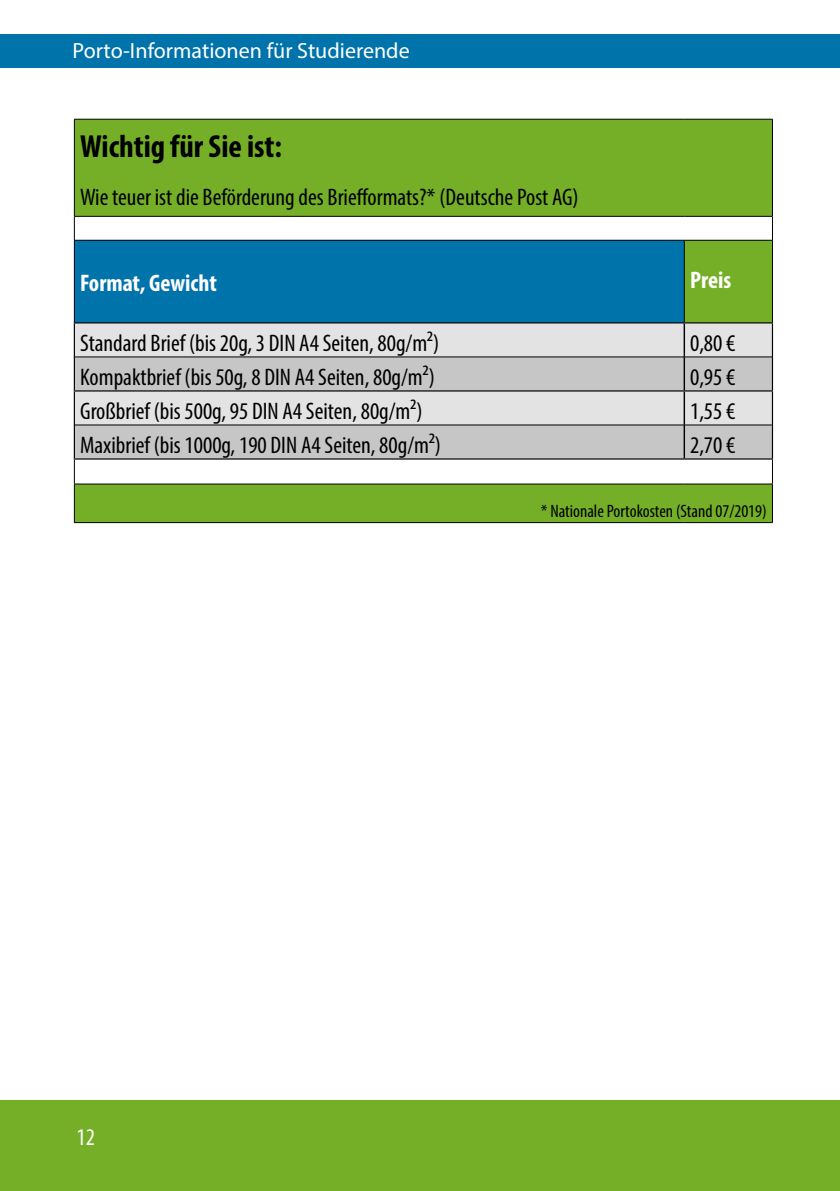
<style>
.page{position:relative;width:840px;height:1191px;background:#fff}
.page>*{position:absolute;margin:0;border:0;box-sizing:border-box;transform-origin:0 0}
.t1{font:700 condensed 32px "Myriad Pro";color:#000}
.t2{font:condensed 24px "Myriad Pro";color:#000}
.t3{font:700 condensed 24px "Myriad Pro";color:#fff}
.t4{font:condensed 24px "Myriad Pro";color:#fff}
.t5{font:22px "Myriad Pro";color:#fff}
.t6{font:condensed 18px "Myriad Pro";color:#000}
</style>
<div class="page">
<div style="left:0;top:1100px;width:839px;height:91px;background:#74af27"></div>
<div style="left:0;top:34px;width:839px;height:34px;background:#0073ab"></div>
<svg style="left:75px;top:120px;width:696px;height:402px;background:#88b947"></svg>
<div style="left:74px;top:216px;width:698px;height:24px;background:#fff"></div>
<div style="left:74px;top:240px;width:610px;height:83px;background:#0073ab"></div>
<div style="left:684px;top:240px;width:88px;height:83px;background:#74af27"></div>
<div style="left:75px;top:323px;width:696px;height:33px;background:#e3e3e3"></div>
<svg style="left:75px;top:357px;width:696px;height:101px;background:#ccc"></svg>
<hr style="left:74px;top:322px;width:610px;height:1px;background:#000">
<hr style="left:74px;top:323px;width:1px;height:34px;background:#000">
<hr style="left:684px;top:322px;width:88px;height:1px;background:#000">
<hr style="left:771px;top:323px;width:1px;height:34px;background:#000">
<hr style="left:74px;top:357px;width:1px;height:33px;background:#000">
<hr style="left:771px;top:357px;width:1px;height:33px;background:#000">
<hr style="left:74px;top:390px;width:610px;height:1px;background:#000">
<hr style="left:74px;top:391px;width:1px;height:34px;background:#000">
<hr style="left:684px;top:390px;width:88px;height:1px;background:#000">
<hr style="left:771px;top:391px;width:1px;height:34px;background:#000">
<hr style="left:74px;top:425px;width:1px;height:33px;background:#000">
<hr style="left:771px;top:425px;width:1px;height:33px;background:#000">
<hr style="left:74px;top:458px;width:610px;height:1px;background:#000">
<hr style="left:684px;top:458px;width:88px;height:1px;background:#000">
<hr style="left:683px;top:323px;width:1px;height:34px;background:#000">
<hr style="left:683px;top:357px;width:1px;height:33px;background:#000">
<hr style="left:683px;top:391px;width:1px;height:34px;background:#000">
<hr style="left:683px;top:425px;width:1px;height:33px;background:#000">
<hr style="left:75px;top:356px;width:609px;height:1px;background:#000">
<hr style="left:684px;top:356px;width:87px;height:1px;background:#000">
<hr style="left:75px;top:424px;width:609px;height:1px;background:#000">
<hr style="left:684px;top:424px;width:87px;height:1px;background:#000">
<hr style="left:74px;top:119px;width:610px;height:1px;background:#000">
<hr style="left:74px;top:119px;width:1px;height:97px;background:#000">
<hr style="left:684px;top:119px;width:88px;height:1px;background:#000">
<hr style="left:771px;top:119px;width:1px;height:97px;background:#000">
<hr style="left:74px;top:216px;width:610px;height:1px;background:#000">
<svg style="left:74px;top:217px;width:1px;height:23px"></svg>
<hr style="left:684px;top:216px;width:88px;height:1px;background:#000">
<hr style="left:74px;top:240px;width:610px;height:1px;background:#000">
<hr style="left:74px;top:240px;width:1px;height:82px;background:#000">
<svg style="left:74px;top:459px;width:1px;height:25px"></svg>
<hr style="left:74px;top:484px;width:610px;height:1px;background:#000">
<hr style="left:74px;top:484px;width:1px;height:38px;background:#000">
<hr style="left:684px;top:484px;width:88px;height:1px;background:#000">
<hr style="left:74px;top:522px;width:610px;height:1px;background:#000">
<hr style="left:684px;top:522px;width:88px;height:1px;background:#000">
<hr style="left:684px;top:240px;width:88px;height:1px;background:#000">
<hr style="left:683px;top:240px;width:1px;height:82px;background:#000">
<hr style="left:771px;top:240px;width:1px;height:82px;background:#000">
<hr style="left:771px;top:484px;width:1px;height:38px;background:#000">
<p class="t5" style="left:73px;top:37px;width:338px">Porto-Informationen für Studierende</p>
<h1 class="t1" style="left:80px;top:126px;width:203px">Wichtig für Sie ist:</h1>
<p class="t2" style="left:80px;top:182px;width:500px">Wie teuer ist die Beförderung des Briefformats?* (Deutsche Post AG)</p>
<p class="t3" style="left:80px;top:267px;width:138px">Format, Gewicht</p>
<p class="t3" style="left:689px;top:265px;width:43px">Preis</p>
<p class="t2" style="left:80px;top:329px;width:360px">Standard Brief (bis 20g, 3 DIN A4 Seiten, 80g/m²)</p>
<p class="t2" style="left:689px;top:329px;width:47px">0,80 €</p>
<p class="t2" style="left:80px;top:363px;width:356px">Kompaktbrief (bis 50g, 8 DIN A4 Seiten, 80g/m²)</p>
<p class="t2" style="left:689px;top:363px;width:47px">0,95 €</p>
<p class="t2" style="left:80px;top:397px;width:343px">Großbrief (bis 500g, 95 DIN A4 Seiten, 80g/m²)</p>
<p class="t2" style="left:689px;top:397px;width:47px">1,55 €</p>
<p class="t2" style="left:80px;top:431px;width:362px">Maxibrief (bis 1000g, 190 DIN A4 Seiten, 80g/m²)</p>
<p class="t2" style="left:689px;top:431px;width:47px">2,70 €</p>
<p class="t4" style="left:76px;top:1122px;width:20px">12</p>
<p class="t6" style="left:540px;top:500px;width:227px">* Nationale Portokosten (Stand 07/2019)</p>
</div>
